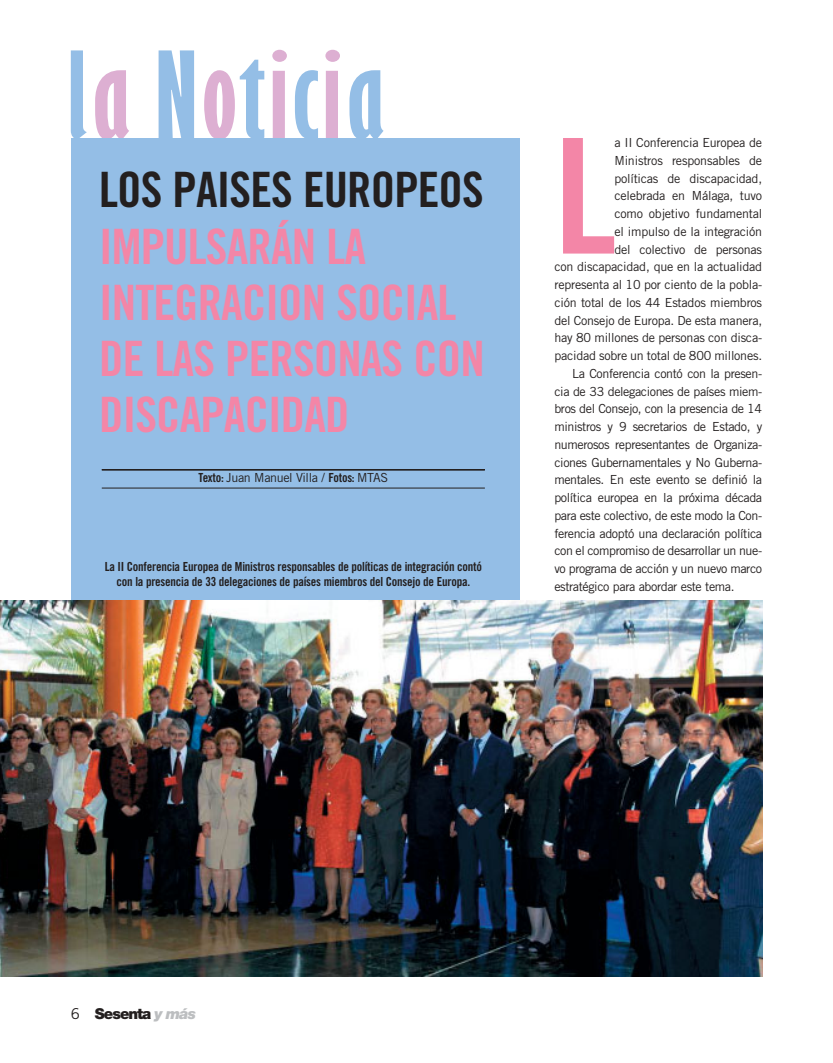
<style>
.page{position:relative;width:833px;height:1063px;background:#fff}
.page>*{position:absolute;margin:0;border:0;box-sizing:border-box;transform-origin:0 0}
.t1{font:160px "Trade Gothic Bold Cond Twenty";color:#f386a7}
.t2{font:700 extra-condensed 111.25px "Gill Sans";letter-spacing:.03em;color:#94bee6;scale:1.2 1}
.t3{font:48.75px/56.2px "Trade Gothic Bold Cond Twenty";letter-spacing:-.02em;color:#f386a7}
.t4{font:48.75px "Trade Gothic Bold Cond Twenty";letter-spacing:-.02em;color:#231f1f}
.t5{font:900 15px "Helvetica Neue";letter-spacing:-.065em;color:#231f1f}
.t6{font:12.5px "Trade Gothic";letter-spacing:-.03em;color:#231f1f}
.t7{font:12.5px/15px "Trade Gothic Bold Cond Twenty";letter-spacing:-.02em;color:#231f1f;text-align:center}
.s1{color:#ddafd2}
.s2{font-family:"Trade Gothic Bold Cond Twenty"}
.s3{font-family:"Trade Gothic";font-weight:400}
.s4{font-style:italic;color:#bcbec0}
</style>
<div class="page">
<img style="left:0;top:138px;width:763px;height:839px">
<h2 class="t2" style="left:67px;top:50px;width:266px">l<span class="s1">a</span> N<span class="s1">o</span>t<span class="s1">i</span>c<span class="s1">i</span>a</h2>
<h3 class="t4" style="left:99px;top:172px;width:386px">LOS PAISES EUROPEOS</h3>
<h3 class="t3" style="left:99px;top:222px;width:387px">IMPULSARÁN LA<br>INTEGRACION SOCIAL<br>DE LAS PERSONAS CON<br>DISCAPACIDAD</h3>
<p class="t6" style="left:198px;top:473px;width:191px"><span class="s2">Texto:</span> Juan Manuel Villa / <span class="s2">Fotos:</span> MTAS</p>
<p class="t7" style="left:105px;top:560px;width:379px">La II Conferencia Europea de Ministros responsables de políticas de integración contó con la presencia de 33 delegaciones de países miembros del Consejo de Europa.</p>
<h1 class="t1" style="left:554px;top:138px;width:64px">L</h1>
<p class="t6" style="left:614px;top:138px;width:149px">a II Conferencia Europea de</p>
<p class="t6" style="left:614px;top:156px;width:149px">Ministros responsables de</p>
<p class="t6" style="left:614px;top:173px;width:149px">políticas de discapacidad,</p>
<p class="t6" style="left:614px;top:191px;width:149px">celebrada en Málaga, tuvo</p>
<p class="t6" style="left:614px;top:209px;width:149px">como objetivo fundamental</p>
<p class="t6" style="left:614px;top:227px;width:149px">el impulso de la integración</p>
<p class="t6" style="left:614px;top:244px;width:149px">del colectivo de personas</p>
<p class="t6" style="left:554px;top:262px;width:209px">con discapacidad, que en la actualidad</p>
<p class="t6" style="left:554px;top:280px;width:209px">representa al 10 por ciento de la pobla-</p>
<p class="t6" style="left:554px;top:298px;width:209px">ción total de los 44 Estados miembros</p>
<p class="t6" style="left:554px;top:315px;width:209px">del Consejo de Europa. De esta manera,</p>
<p class="t6" style="left:554px;top:333px;width:209px">hay 80 millones de personas con disca-</p>
<p class="t6" style="left:554px;top:351px;width:209px">pacidad sobre un total de 800 millones.</p>
<p class="t6" style="left:572px;top:369px;width:191px">La Conferencia contó con la presen-</p>
<p class="t6" style="left:554px;top:386px;width:209px">cia de 33 delegaciones de países miem-</p>
<p class="t6" style="left:554px;top:404px;width:209px">bros del Consejo, con la presencia de 14</p>
<p class="t6" style="left:554px;top:422px;width:209px">ministros y 9 secretarios de Estado, y</p>
<p class="t6" style="left:554px;top:440px;width:209px">numerosos representantes de Organiza-</p>
<p class="t6" style="left:554px;top:457px;width:209px">ciones Gubernamentales y No Guberna-</p>
<p class="t6" style="left:554px;top:475px;width:209px">mentales. En este evento se definió la</p>
<p class="t6" style="left:554px;top:493px;width:209px">política europea en la próxima década</p>
<p class="t6" style="left:554px;top:511px;width:209px">para este colectivo, de este modo la Con-</p>
<p class="t6" style="left:554px;top:528px;width:209px">ferencia adoptó una declaración política</p>
<p class="t6" style="left:554px;top:546px;width:209px">con el compromiso de desarrollar un nue-</p>
<p class="t6" style="left:554px;top:564px;width:209px">vo programa de acción y un nuevo marco</p>
<p class="t6" style="left:554px;top:582px;width:182px">estratégico para abordar este tema.</p>
<p class="t5" style="left:71px;top:1007px;width:127px"><span class="s3">6</span> Sesenta <span class="s4">y más</span></p>
</div>
